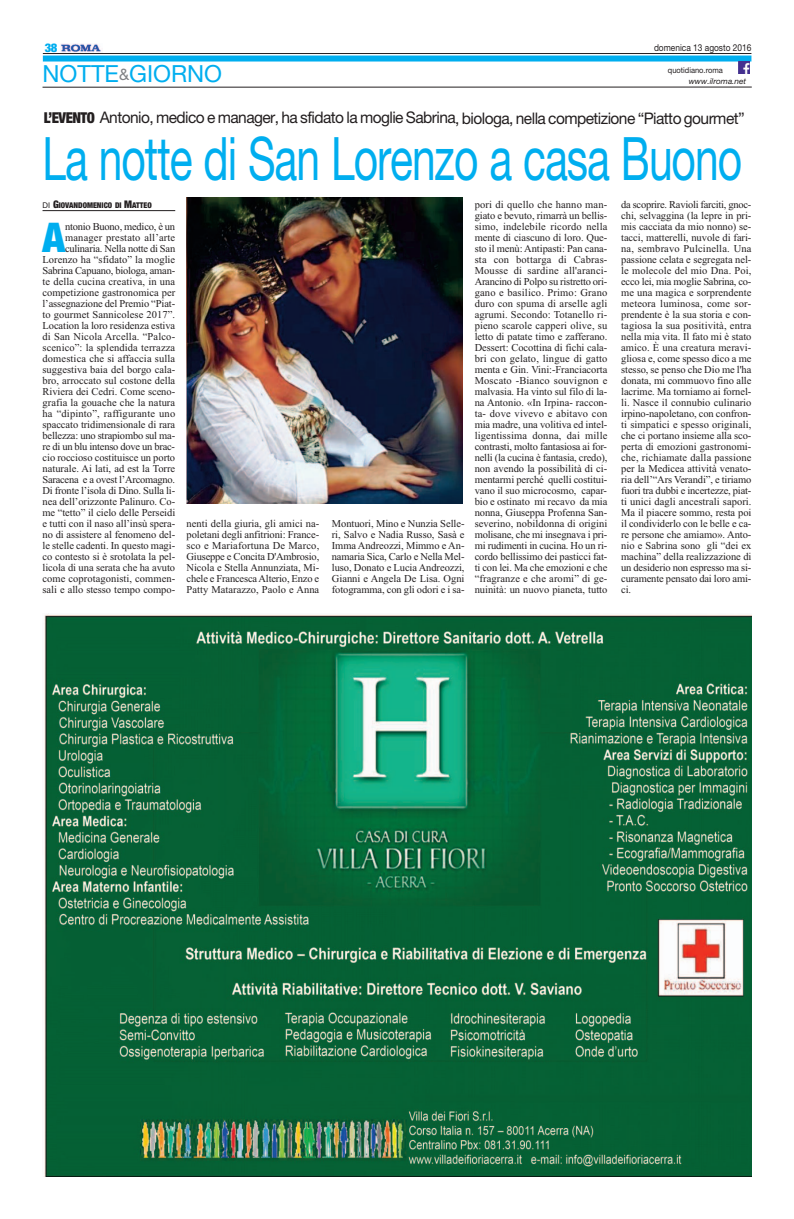
<style>
.page{position:relative;width:794px;height:1219px;background:#fff}
.page>*{position:absolute;margin:0;border:0;box-sizing:border-box;transform-origin:0 0}
.t1{font:60px "Helvetica Neue LT Pro";letter-spacing:-.025em;color:#00aeef;scale:.71 1}
.t2{font:900 condensed 41px "Helvetica Neue LT Pro";color:#00aeef}
.t3{font:23.6px "Helvetica Neue LT Pro";color:#00aeef}
.t4{font:16px "Helvetica Neue LT Pro";letter-spacing:-.035em;color:#231f20}
.t5{font:900 condensed 12px "Helvetica Neue LT Pro";color:#00aeef;scale:1.05 1}
.t6{font:10.5px/11px "Times New Roman";letter-spacing:-.005em;color:#231f20;text-align:justify}
.t7{font:9.5px "Helvetica Neue LT Pro";color:#231f20;scale:.88 1}
.t8{font:8px "Helvetica Neue LT Pro";color:#231f20;scale:.94 1}
.t9{font:italic 8px "Helvetica Neue LT Pro";color:#231f20}
.t10{font:900 condensed 7.9px "Helvetica Neue LT Pro";color:#231f20}
.s1{font-size:16px;color:#808285}
.s2{font-weight:900;font-stretch:condensed;font-size:15px}
.s3{font-weight:400;font-stretch:normal}
.s4{font-size:10.5px}
</style>
<div class="page">
<hr style="left:43px;top:210px;width:132px;height:1px;background:#231f20">
<hr style="left:43px;top:53px;width:708px;height:1px;background:#231f20">
<div style="left:43px;top:56px;width:708px;height:6px;background:#00aeef"></div>
<svg style="left:738px;top:62px;width:12px;height:11px"></svg>
<img style="left:61px;top:43px;width:41px;height:9px">
<hr style="left:43px;top:87px;width:709px;height:1px;background:#231f20">
<img style="left:187px;top:197px;width:276px;height:307px">
<img style="left:44px;top:613px;width:708px;height:563px">
<p class="t5" style="left:45px;top:40px;width:14px">38</p>
<h3 class="t3" style="left:43px;top:60px;width:181px">NOTTE<span class="s1">&amp;</span>GIORNO</h3>
<p class="t7" style="left:654px;top:42px;width:112px">domenica 13 agosto 2016</p>
<p class="t8" style="left:668px;top:65px;width:60px">quotidiano.roma</p>
<p class="t9" style="left:688px;top:76px;width:59px">www.ilroma.net</p>
<h3 class="t4" style="left:44px;top:108px;width:702px"><span class="s2">L’EVENTO</span> Antonio, medico e manager, ha sfidato la moglie Sabrina, biologa, nella competizione “Piatto gourmet”</h3>
<h1 class="t1" style="left:43px;top:123px;width:986px">La notte di San Lorenzo a casa Buono</h1>
<p class="t10" style="left:43px;top:200px;width:111px"><span class="s3">DI</span> <span class="s4">G</span>IOVANDOMENICO DI <span class="s4">M</span>ATTEO</p>
<h2 class="t2" style="left:43px;top:212px;width:24px">A</h2>
<p class="t6" style="left:43px;top:220px;width:134px;text-align:right">ntonio Buono, medico, è un manager prestato all’arte culinaria. Nella notte di San<br>Lorenzo ha “sfidato” la moglie<br>Sabrina Capuano, biologa, aman&shy;te della cucina creativa, in una competizione gastronomica per l’assegnazione del Premio “Piat&shy;to gourmet Sannicolese 2017”.<br>Location la loro residenza estiva di San Nicola Arcella. “Palco&shy;scenico”: la splendida terrazza domestica che si affaccia sulla suggestiva baia del borgo cala&shy;bro, arroccato sul costone della<br>Riviera dei Cedri. Come sceno&shy;grafia la gouache che la natura ha “dipinto”, raffigurante uno spaccato tridimensionale di rara bellezza: uno strapiombo sul ma&shy;re di un blu intenso dove un brac&shy;cio roccioso costituisce un porto naturale. Ai lati, ad est la Torre<br>Saracena e a ovest l’Arcomagno.<br>Di fronte l’isola di Dino. Sulla li&shy;nea dell’orizzonte Palinuro. Co&shy;me “tetto” il cielo delle Perseidi e tutti con il naso all’insù spera&shy;no di assistere al fenomeno del&shy;le stelle cadenti. In questo magi&shy;co contesto si è srotolata la pel&shy;licola di una serata che ha avuto come coprotagonisti, commen&shy;sali e allo stesso tempo compo-</p>
<p class="t6" style="left:187px;top:517px;width:134px">nenti della giuria, gli amici na&shy;poletani degli anfitrioni: France&shy;sco e Mariafortuna De Marco, Giuseppe e Concita D'Ambrosio, Nicola e Stella Annunziata, Mi&shy;chele e Francesca Alterio, Enzo e Patty Matarazzo, Paolo e Anna</p>
<p class="t6" style="left:332px;top:517px;width:134px">Montuori, Mino e Nunzia Selle&shy;ri, Salvo e Nadia Russo, Sasà e Imma Andreozzi, Mimmo e An&shy;namaria Sica, Carlo e Nella Mel&shy;luso, Donato e Lucia Andreozzi, Gianni e Angela De Lisa. Ogni fotogramma, con gli odori e i sa-</p>
<p class="t6" style="left:475px;top:198px;width:134px">pori di quello che hanno man&shy;giato e bevuto, rimarrà un bellis&shy;simo, indelebile ricordo nella mente di ciascuno di loro. Que&shy;sto il menù: Antipasti: Pan cana&shy;sta con bottarga di Cabras-Mousse di sardine all'aranci-Arancino di Polpo su ristretto ori&shy;gano e basilico. Primo: Grano duro con spuma di arselle agli agrumi. Secondo: Totanello ri&shy;pieno scarole capperi olive, su letto di patate timo e zafferano.<br>Dessert: Cocottina di fichi cala&shy;bri con gelato, lingue di gatto menta e Gin. Vini:-Franciacorta Moscato -Bianco souvignon e malvasia. Ha vinto sul filo di la&shy;na Antonio. «In Irpina- raccon&shy;ta- dove vivevo e abitavo con mia madre, una volitiva ed intel&shy;ligentissima donna, dai mille contrasti, molto fantasiosa ai for&shy;nelli (la cucina è fantasia, credo), non avendo la possibilità di ci&shy;mentarmi perché quelli costitui&shy;vano il suo microcosmo, capar&shy;bio e ostinato mi recavo da mia nonna, Giuseppa Profenna San&shy;severino, nobildonna di origini molisane, che mi insegnava i pri&shy;mi rudimenti in cucina. Ho un ri&shy;cordo bellissimo dei pasticci fat&shy;ti con lei. Ma che emozioni e che “fragranze e che aromi” di ge&shy;nuinità: un nuovo pianeta, tutto</p>
<p class="t6" style="left:621px;top:198px;width:132px">da scoprire. Ravioli farciti, gnoc&shy;chi, selvaggina (la lepre in pri&shy;mis cacciata da mio nonno) se&shy;tacci, matterelli, nuvole di fari&shy;na, sembravo Pulcinella. Una passione celata e segregata nel&shy;le molecole del mio Dna. Poi, ecco lei, mia moglie Sabrina, co&shy;me una magica e sorprendente meteora luminosa, come sor&shy;prendente è la sua storia e con&shy;tagiosa la sua positività, entra nella mia vita. Il fato mi è stato amico. È una creatura meravi&shy;gliosa e, come spesso dico a me stesso, se penso che Dio me l'ha donata, mi commuovo fino alle lacrime. Ma torniamo ai fornel&shy;li. Nasce il connubio culinario irpino-napoletano, con confron&shy;ti simpatici e spesso originali, che ci portano insieme alla sco&shy;perta di emozioni gastronomi&shy;che, richiamate dalla passione per la Medicea attività venato&shy;ria dell’“Ars Verandi”, e tiriamo fuori tra dubbi e incertezze, piat&shy;ti unici dagli ancestrali sapori.<br>Ma il piacere sommo, resta poi il condividerlo con le belle e ca&shy;re persone che amiamo». Anto&shy;nio e Sabrina sono gli “dei ex machina” della realizzazione di un desiderio non espresso ma si&shy;curamente pensato dai loro ami&shy;ci.</p>
</div>
